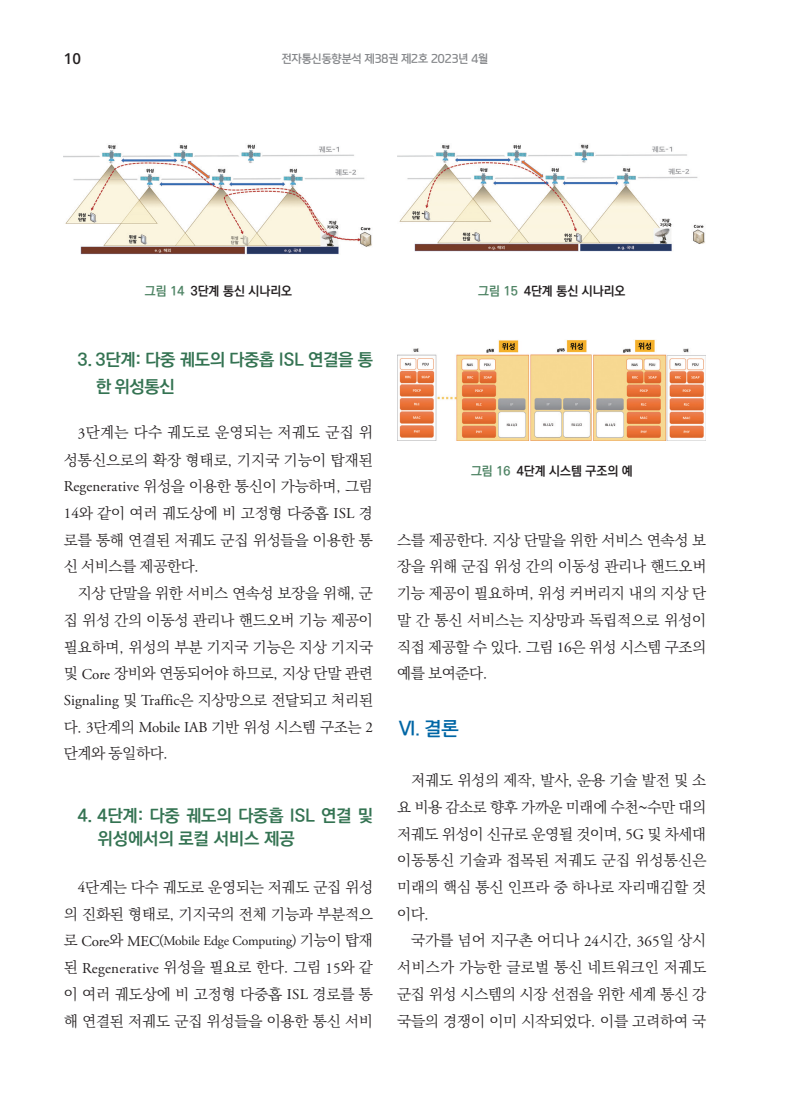
<style>
.page{position:relative;width:800px;height:1106px;background:#fff}
.page>*{position:absolute;margin:0;border:0;box-sizing:border-box;transform-origin:0 0}
.I{font:18px "paybooc OTF Bold";color:#0166a5}
._1{font:17.25px/22.5px "Ko Pub World Dotum PB";letter-spacing:-.01em;color:#347352}
._2단본문{font:17.25px/26.7px "Ko Pub World Dotum PB";letter-spacing:-.02em;color:#347352}
._2단본문-2{font:15px/26.7px "Ko Pub World Batang PL";letter-spacing:-.01em;color:#231f20;text-align:justify}
.t1{font:600 15px "Open Sans";color:#231f20}
._2단본문-3{font:13.5px "Adobe Garamond Pro";letter-spacing:-.015em;color:#231f20}
.캡션{font:12.75px "Ko Pub World Dotum PB";color:#231f20}
.t2{font:10.95px "paybooc OTF Bold";color:#848689}
.s1{color:#4f8465}
.s2{font-family:"Adobe Garamond Pro"}
.s3{font-family:"Ko Pub World Batang PL";font-size:15px}
.s4{font-size:15px}
.s5{font-family:"Ko Pub World Batang PL"}
</style>
<div class="page">
<img style="left:64px;top:144px;width:308px;height:111px">
<img style="left:397px;top:144px;width:308px;height:108px">
<img style="left:397px;top:340px;width:308px;height:100px">
<p class="t1" style="left:64px;top:48px;width:19px">10</p>
<p class="t2" style="left:282px;top:52px;width:208px">전자통신동향분석 제38권 제2호 2023년 4월</p>
<p class="캡션" style="left:145px;top:282px;width:149px"><span class="s1">그림 14</span> 3단계 통신 시나리오</p>
<p class="캡션" style="left:478px;top:281px;width:149px"><span class="s1">그림 15</span> 4단계 통신 시나리오</p>
<p class="_2단본문" style="left:96px;top:347px;width:278px;text-indent:-18px">3. 3단계: 다중 궤도의 다중홉 ISL 연결을 통 한 위성통신</p>
<p class="_2단본문-2" style="left:64px;top:419px;width:310px;text-indent:14px"><span class="s2">3</span>단계는 다수 궤도로 운영되는 저궤도 군집 위 성통신으로의 확장 형태로, 기지국 기능이 탑재된 <span class="s2">Regenerative</span> 위성을 이용한 통신이 가능하며, 그림 <span class="s2">14</span>와 같이 여러 궤도상에 비 고정형 다중홉 <span class="s2">ISL</span> 경 로를 통해 연결된 저궤도 군집 위성들을 이용한 통 신 서비스를 제공한다.</p>
<p class="_2단본문-2" style="left:64px;top:580px;width:310px;text-indent:14px">지상 단말을 위한 서비스 연속성 보장을 위해, 군 집 위성 간의 이동성 관리나 핸드오버 기능 제공이 필요하며, 위성의 부분 기지국 기능은 지상 기지국 및 <span class="s2">Core</span> 장비와 연동되어야 하므로, 지상 단말 관련 <span class="s2">Signaling</span> 및 <span class="s2">Traffic</span>은 지상망으로 전달되고 처리된 다. <span class="s2">3</span>단계의 <span class="s2">Mobile IAB</span> 기반 위성 시스템 구조는 <span class="s2">2 </span>단계와 동일하다.</p>
<p class="_1" style="left:98px;top:805px;width:277px;text-indent:-20px">4. 4단계: 다중 궤도의 다중홉 ISL 연결 및 위성에서의 로컬 서비스 제공</p>
<p class="_2단본문-2" style="left:64px;top:873px;width:310px;line-height:27.2px;text-align:right"><span class="s2">4</span>단계는 다수 궤도로 운영되는 저궤도 군집 위성 의 진화된 형태로, 기지국의 전체 기능과 부분적으</p>
<p class="_2단본문-3" style="left:64px;top:933px;width:310px"><span class="s3">로</span> <span class="s4">Core</span><span class="s3">와</span> <span class="s4">MEC</span><span class="s5">(</span>Mobile Edge Computing<span class="s5">)</span> <span class="s3">기능이 탑재</span></p>
<p class="_2단본문-2" style="left:64px;top:954px;width:310px">된 <span class="s2">Regenerative</span> 위성을 필요로 한다. 그림 <span class="s2">15</span>와 같 이 여러 궤도상에 비 고정형 다중홉 <span class="s2">ISL</span> 경로를 통 해 연결된 저궤도 군집 위성들을 이용한 통신 서비</p>
<p class="캡션" style="left:471px;top:462px;width:163px"><span class="s1">그림 16</span> 4단계 시스템 구조의 예</p>
<p class="_2단본문-2" style="left:397px;top:527px;width:311px">스를 제공한다. 지상 단말을 위한 서비스 연속성 보 장을 위해 군집 위성 간의 이동성 관리나 핸드오버 기능 제공이 필요하며, 위성 커버리지 내의 지상 단 말 간 통신 서비스는 지상망과 독립적으로 위성이 직접 제공할 수 있다. 그림 <span class="s2">16</span>은 위성 시스템 구조의 예를 보여준다.</p>
<p class="I" style="left:397px;top:718px;width:63px">Ⅵ. 결론</p>
<p class="_2단본문-2" style="left:397px;top:767px;width:311px;text-indent:14px">저궤도 위성의 제작, 발사, 운용 기술 발전 및 소 요 비용 감소로 향후 가까운 미래에 수천~수만 대의 저궤도 위성이 신규로 운영될 것이며, <span class="s2">5G</span> 및 차세대 이동통신 기술과 접목된 저궤도 군집 위성통신은 미래의 핵심 통신 인프라 중 하나로 자리매김할 것 이다.</p>
<p class="_2단본문-2" style="left:397px;top:927px;width:311px;text-indent:14px">국가를 넘어 지구촌 어디나 <span class="s2">24</span>시간, <span class="s2">365</span>일 상시 서비스가 가능한 글로벌 통신 네트워크인 저궤도 군집 위성 시스템의 시장 선점을 위한 세계 통신 강 국들의 경쟁이 이미 시작되었다. 이를 고려하여 국</p>
</div>
